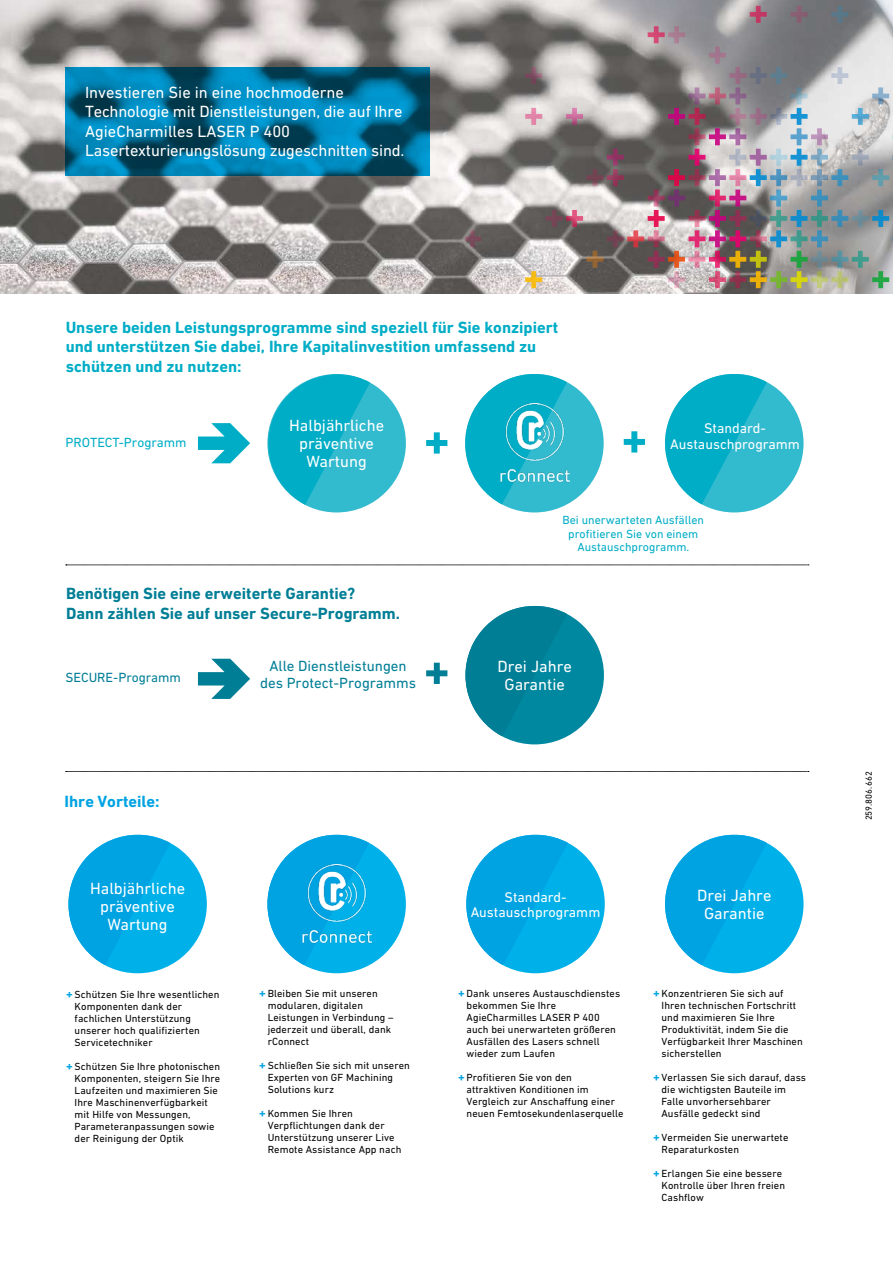
<style>
.page{position:relative;width:893px;height:1263px;background:#fff}
.page>*{position:absolute;margin:0;border:0;box-sizing:border-box;transform-origin:0 0}
.t1{font:16.5px/18px "DIN Next W1 G";color:#fff;text-align:center}
.t2{font:700 16.5px/19.5px "DIN Next W1 G";color:#00adc6}
.t3{font:700 16.5px/19.5px "DIN Next W1 G";color:#007e96}
.t4{font:700 16.5px "DIN Next W1 G";color:#00a3e2}
.t5{font:15px/16.5px "DIN Next W1 G";color:#007e96;text-align:center}
.t6{font:14.25px/15.8px "DIN Next W1 G";color:#fff;text-align:center}
.t7{font:13.5px "DIN Next W1 G";color:#00adc6}
.t8{font:13.5px "DIN Next W1 G";color:#007e96}
.t9{font:12px/13.5px "DIN Next W1 G";color:#00adc6;text-align:center}
.t10{font:10.5px/12px "DIN Next W1 G";letter-spacing:.01em;color:#000}
.t11{font:9px "DIN Next W1 G";letter-spacing:.015em;color:#000}
.s1{font-weight:700;font-size:12px;color:#00a3e2}
</style>
<div class="page">
<img style="left:0;top:0;width:893px;height:293px">
<div style="left:267px;top:374px;width:139px;height:138px;background:#32bacf;border-radius:50%"></div>
<svg style="left:267px;top:374px;width:103px;height:131px"></svg>
<div style="left:267px;top:835px;width:139px;height:138px;background:#00b0e8;border-radius:50%"></div>
<div style="left:466px;top:835px;width:139px;height:138px;background:#00b0e8;border-radius:50%"></div>
<div style="left:665px;top:835px;width:138px;height:138px;background:#00b0e8;border-radius:50%"></div>
<div style="left:68px;top:835px;width:139px;height:138px;background:#00b0e8;border-radius:50%"></div>
<div style="left:665px;top:374px;width:138px;height:138px;background:#32bacf;border-radius:50%"></div>
<div style="left:465px;top:606px;width:139px;height:138px;background:#0088a0;border-radius:50%"></div>
<svg style="left:426px;top:663px;width:21px;height:21px"></svg>
<svg style="left:465px;top:605px;width:102px;height:131px"></svg>
<svg style="left:68px;top:834px;width:102px;height:131px"></svg>
<svg style="left:267px;top:834px;width:102px;height:131px"></svg>
<svg style="left:466px;top:834px;width:102px;height:131px"></svg>
<svg style="left:665px;top:834px;width:102px;height:131px"></svg>
<img style="left:302px;top:864px;width:69px;height:80px">
<svg style="left:665px;top:374px;width:102px;height:130px"></svg>
<svg style="left:465px;top:230px;width:16px;height:17px"></svg>
<img style="left:525px;top:6px;width:368px;height:282px">
<div style="left:465px;top:374px;width:139px;height:138px;background:#32bacf;border-radius:50%"></div>
<svg style="left:426px;top:432px;width:21px;height:22px"></svg>
<svg style="left:624px;top:431px;width:21px;height:21px"></svg>
<svg style="left:66px;top:565px;width:743px;height:1px"></svg>
<svg style="left:66px;top:771px;width:743px;height:1px"></svg>
<svg style="left:65px;top:68px;width:365px;height:108px;background:#00709a"></svg>
<svg style="left:198px;top:423px;width:52px;height:40px"></svg>
<svg style="left:465px;top:374px;width:102px;height:130px"></svg>
<img style="left:500px;top:404px;width:69px;height:79px">
<svg style="left:198px;top:659px;width:52px;height:40px"></svg>
<h1 class="t1" style="left:85px;top:82px;width:321px;line-height:19.5px;text-align:left">Investieren Sie in eine hochmoderne Technologie mit Dienstleistungen, die auf Ihre AgieCharmilles LASER P 400<br>Lasertexturierungslösung zugeschnitten sind.</h1>
<h1 class="t2" style="left:66px;top:317px;width:494px">Unsere beiden Leistungsprogramme sind speziell für Sie konzipiert und unterstützen Sie dabei, Ihre Kapitalinvestition umfassend zu schützen und zu nutzen:</h1>
<p class="t7" style="left:65px;top:435px;width:123px">PROTECT-Programm</p>
<h1 class="t1" style="left:289px;top:417px;width:97px">Halbjährliche präventive<br>Wartung</h1>
<h3 class="t6" style="left:670px;top:420px;width:131px">Standard-<br>Austauschprogramm</h3>
<h1 class="t3" style="left:66px;top:584px;width:335px">Benötigen Sie eine erweiterte Garantie?<br>Dann zählen Sie auf unser Secure-Programm.</h1>
<p class="t8" style="left:65px;top:670px;width:117px">SECURE-Programm</p>
<h2 class="t5" style="left:260px;top:658px;width:158px">Alle Dienstleistungen des Protect-Programms</h2>
<h1 class="t4" style="left:65px;top:792px;width:97px">Ihre Vorteile:</h1>
<h1 class="t1" style="left:90px;top:879px;width:97px">Halbjährliche präventive<br>Wartung</h1>
<p class="t10" style="left:75px;top:988px;width:146px;text-indent:-9px"><span class="s1">+</span> Schützen Sie Ihre wesentlichen<br>Komponenten dank der fachlichen Unterstützung unserer hoch qualifizierten<br>Servicetechniker</p>
<p class="t10" style="left:75px;top:1060px;width:147px;text-indent:-9px"><span class="s1">+</span> Schützen Sie Ihre photonischen<br>Komponenten, steigern Sie Ihre<br>Laufzeiten und maximieren Sie<br>Ihre Maschinenverfügbarkeit mit Hilfe von Messungen,<br>Parameteranpassungen sowie der Reinigung der Optik</p>
<p class="t10" style="left:268px;top:987px;width:127px;text-indent:-9px"><span class="s1">+</span> Bleiben Sie mit unseren modularen, digitalen<br>Leistungen in Verbindung – jederzeit und überall, dank rConnect</p>
<p class="t10" style="left:268px;top:1059px;width:144px;text-indent:-9px"><span class="s1">+</span> Schließen Sie sich mit unseren<br>Experten von GF Machining<br>Solutions kurz</p>
<p class="t10" style="left:268px;top:1107px;width:135px;text-indent:-9px"><span class="s1">+</span> Kommen Sie Ihren<br>Verpflichtungen dank der<br>Unterstützung unserer Live<br>Remote Assistance App nach</p>
<p class="t9" style="left:562px;top:513px;width:143px">Bei unerwarteten Ausfällen profitieren Sie von einem<br>Austauschprogramm.</p>
<h1 class="t1" style="left:497px;top:657px;width:76px">Drei Jahre<br>Garantie</h1>
<h3 class="t6" style="left:471px;top:889px;width:131px">Standard-<br>Austauschprogramm</h3>
<p class="t10" style="left:467px;top:987px;width:155px;text-indent:-9px"><span class="s1">+</span> Dank unseres Austauschdienstes bekommen Sie Ihre<br>AgieCharmilles LASER P 400 auch bei unerwarteten größeren<br>Ausfällen des Lasers schnell wieder zum Laufen</p>
<p class="t10" style="left:467px;top:1071px;width:159px;text-indent:-9px"><span class="s1">+</span> Profitieren Sie von den attraktiven Konditionen im<br>Vergleich zur Anschaffung einer neuen Femtosekundenlaserquelle</p>
<h1 class="t1" style="left:697px;top:886px;width:76px">Drei Jahre<br>Garantie</h1>
<p class="t10" style="left:661px;top:987px;width:143px;text-indent:-9px"><span class="s1">+</span> Konzentrieren Sie sich auf<br>Ihren technischen Fortschritt und maximieren Sie Ihre<br>Produktivität, indem Sie die<br>Verfügbarkeit Ihrer Maschinen sicherstellen</p>
<p class="t10" style="left:661px;top:1071px;width:146px;text-indent:-9px"><span class="s1">+</span> Verlassen Sie sich darauf, dass die wichtigsten Bauteile im<br>Falle unvorhersehbarer<br>Ausfälle gedeckt sind</p>
<p class="t10" style="left:661px;top:1131px;width:128px;text-indent:-9px"><span class="s1">+</span> Vermeiden Sie unerwartete<br>Reparaturkosten</p>
<p class="t10" style="left:661px;top:1167px;width:125px;text-indent:-9px"><span class="s1">+</span> Erlangen Sie eine bessere<br>Kontrolle über Ihren freien<br>Cashflow</p>
<p class="t11" style="left:863px;top:820px;width:51px;rotate:-90deg">259.806.662</p>
</div>
